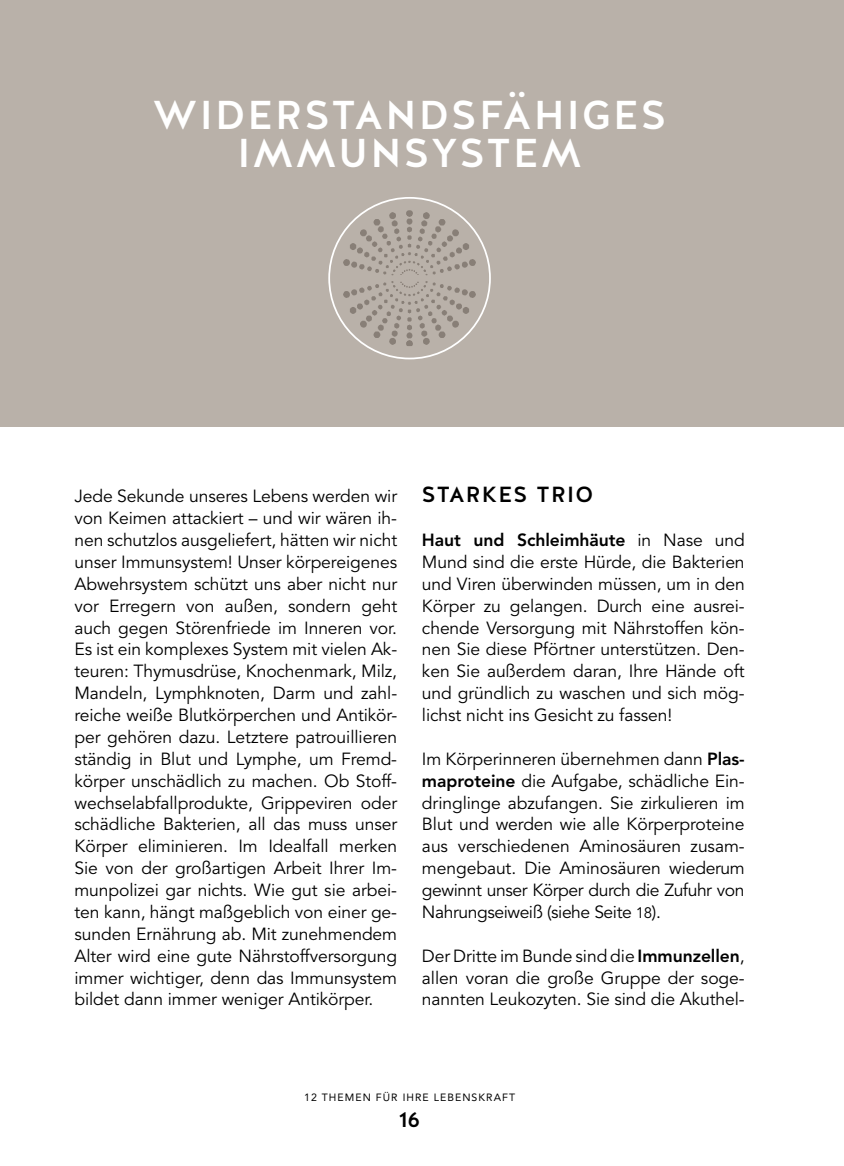
<style>
.page{position:relative;width:844px;height:1166px;background:#fff}
.page>*{position:absolute;margin:0;border:0;box-sizing:border-box;transform-origin:0 0}
.t1{font:500 40.25px/38.5px "Halis GR";letter-spacing:.06em;color:#fff;text-align:center}
.t2{font:500 21.88px "Halis GR";letter-spacing:.06em;color:#000}
.t3{font:17.5px/21.9px "Avenir LT Std";letter-spacing:-.005em;color:#000;text-align:justify}
.t4{font:10.5px "Avenir LT Std";letter-spacing:.1em;color:#000}
.s1{font-weight:800}
.s2{font-size:15.05px}
</style>
<div class="page">
<div style="left:0;top:0;width:843px;height:427px;background:#b9b1a9"></div>
<img style="left:341px;top:210px;width:136px;height:65px">
<img style="left:341px;top:281px;width:136px;height:65px">
<h1 class="t1" style="left:153px;top:96px;width:515px">WIDERSTANDSFÄHIGES<br>IMMUNSYSTEM</h1>
<p class="t3" style="left:74px;top:487px;width:324px">Jede Sekunde unseres Lebens werden wir von Keimen attackiert – und wir wären ih&shy;nen schutzlos ausgeliefert, hätten wir nicht unser Immunsystem! Unser körpereigenes Abwehrsystem schützt uns aber nicht nur vor Erregern von außen, sondern geht auch gegen Störenfriede im Inneren vor.<br>Es ist ein komplexes System mit vielen Ak&shy;teuren: Thymusdrüse, Knochenmark, Milz, Mandeln, Lymphknoten, Darm und zahl&shy;reiche weiße Blutkörperchen und Antikör&shy;per gehören dazu. Letztere patrouillieren ständig in Blut und Lymphe, um Fremd&shy;körper unschädlich zu machen. Ob Stoff&shy;wechselabfallprodukte, Grippeviren oder schädliche Bakterien, all das muss unser Körper eliminieren. Im Idealfall merken Sie von der großartigen Arbeit Ihrer Im&shy;munpolizei gar nichts. Wie gut sie arbei&shy;ten kann, hängt maßgeblich von einer ge&shy;sunden Ernährung ab. Mit zunehmendem Alter wird eine gute Nährstoffversorgung immer wichtiger, denn das Immunsystem bildet dann immer weniger Antikörper.</p>
<p class="t2" style="left:422px;top:482px;width:173px">STARKES TRIO</p>
<p class="t3" style="left:422px;top:531px;width:324px"><span class="s1">Haut und Schleimhäute</span> in Nase und Mund sind die erste Hürde, die Bakterien und Viren überwinden müssen, um in den Körper zu gelangen. Durch eine ausrei&shy;chende Versorgung mit Nährstoffen kön&shy;nen Sie diese Pförtner unterstützen. Den&shy;ken Sie außerdem daran, Ihre Hände oft und gründlich zu waschen und sich mög&shy;lichst nicht ins Gesicht zu fassen!</p>
<p class="t3" style="left:422px;top:749px;width:324px">Im Körperinneren übernehmen dann <span class="s1">Plas&shy;maproteine</span> die Aufgabe, schädliche Ein&shy;dringlinge abzufangen. Sie zirkulieren im Blut und werden wie alle Körperproteine aus verschiedenen Aminosäuren zusam&shy;mengebaut. Die Aminosäuren wiederum gewinnt unser Körper durch die Zufuhr von Nahrungseiweiß (siehe Seite <span class="s2">18</span>).</p>
<p class="t3" style="left:422px;top:946px;width:324px">Der Dritte im Bunde sind die <span class="s1">Immunzellen</span>, allen voran die große Gruppe der soge&shy;nannten Leukozyten. Sie sind die Akuthel-</p>
<p class="t4" style="left:304px;top:1091px;width:212px">12 THEMEN FÜR IHRE LEBENSKRAFT</p>
<p class="t2" style="left:398px;top:1107px;width:23px">16</p>
</div>
